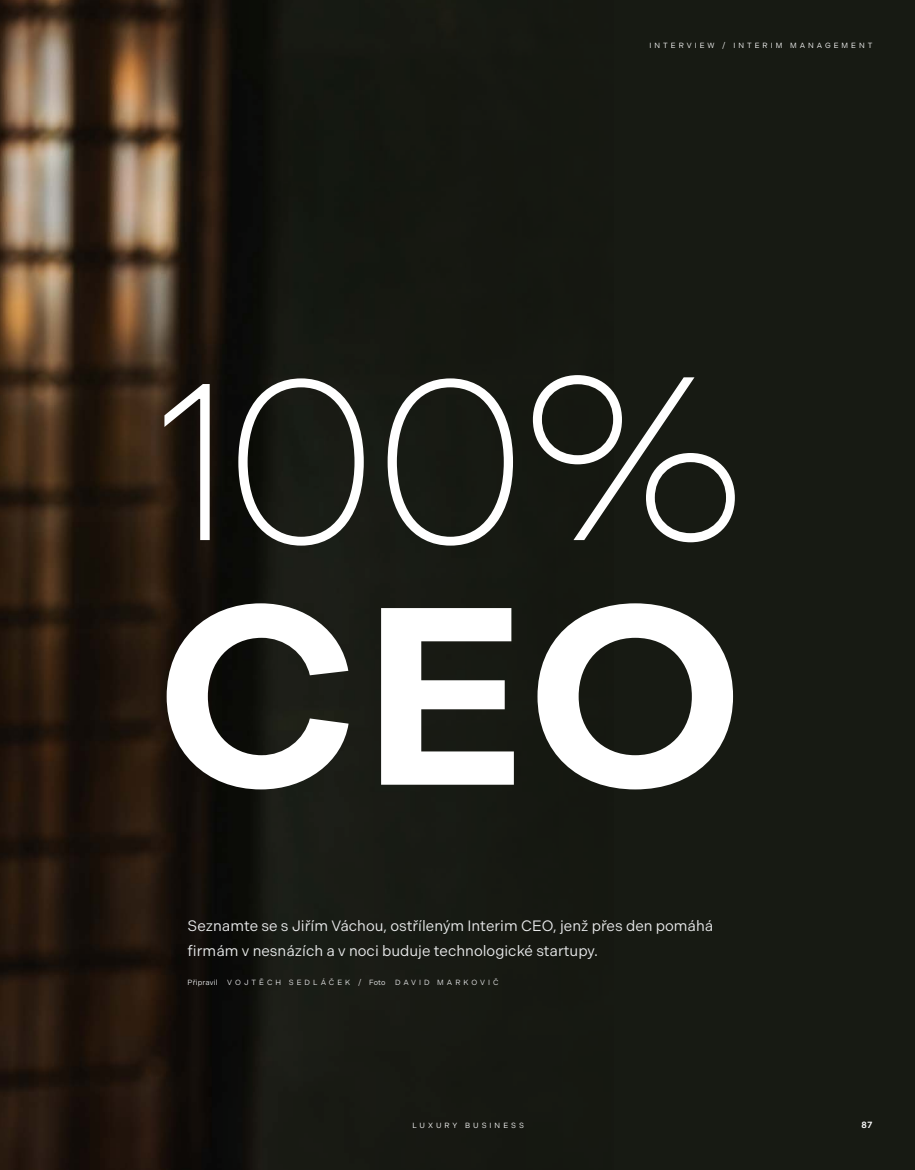
<style>
.page{position:relative;width:915px;height:1170px;background:#fff}
.page>*{position:absolute;margin:0;border:0;box-sizing:border-box;transform-origin:0 0}
.t1{font:700 247.95px "Object Sans";color:#fff}
.t2{font:100 222.45px "Object Sans";color:#fff}
.t3{font:15px/25.5px "Indivisible";color:#e9eaeb}
.t4{font:600 9px "Indivisible";color:#fff}
.t5{font:7.5px "Indivisible";letter-spacing:.4em;color:#fff}
.t6{font:7.5px "Indivisible";letter-spacing:.4em;color:#e9eaeb}
.t7{font:7.5px "Indivisible";letter-spacing:.02em;color:#e9eaeb}
</style>
<div class="page">
<div style="left:0;top:0;width:914px;height:1169px;background:#171a13"></div>
<img style="left:0;top:0;width:270px;height:1169px">
<p class="t5" style="left:649px;top:41px;width:224px">INTERVIEW / INTERIM MANAGEMENT</p>
<h2 class="t2" style="left:157px;top:332px;width:590px">100%</h2>
<h1 class="t1" style="left:157px;top:546px;width:586px">CEO</h1>
<p class="t3" style="left:187px;top:912px;width:527px">Seznamte se s Jiřím Váchou, ostříleným Interim CEO, jenž přes den pomáhá firmám v nesnázích a v noci buduje technologické startupy.</p>
<p class="t7" style="left:187px;top:977px;width:32px">Připravil</p>
<p class="t6" style="left:227px;top:977px;width:160px">VOJTĚCH SEDLÁČEK / Foto</p>
<p class="t6" style="left:395px;top:977px;width:105px">DAVID MARKOVIČ</p>
<p class="t5" style="left:412px;top:1120px;width:113px">LUXURY BUSINESS</p>
<p class="t4" style="left:861px;top:1119px;width:12px">87</p>
</div>
